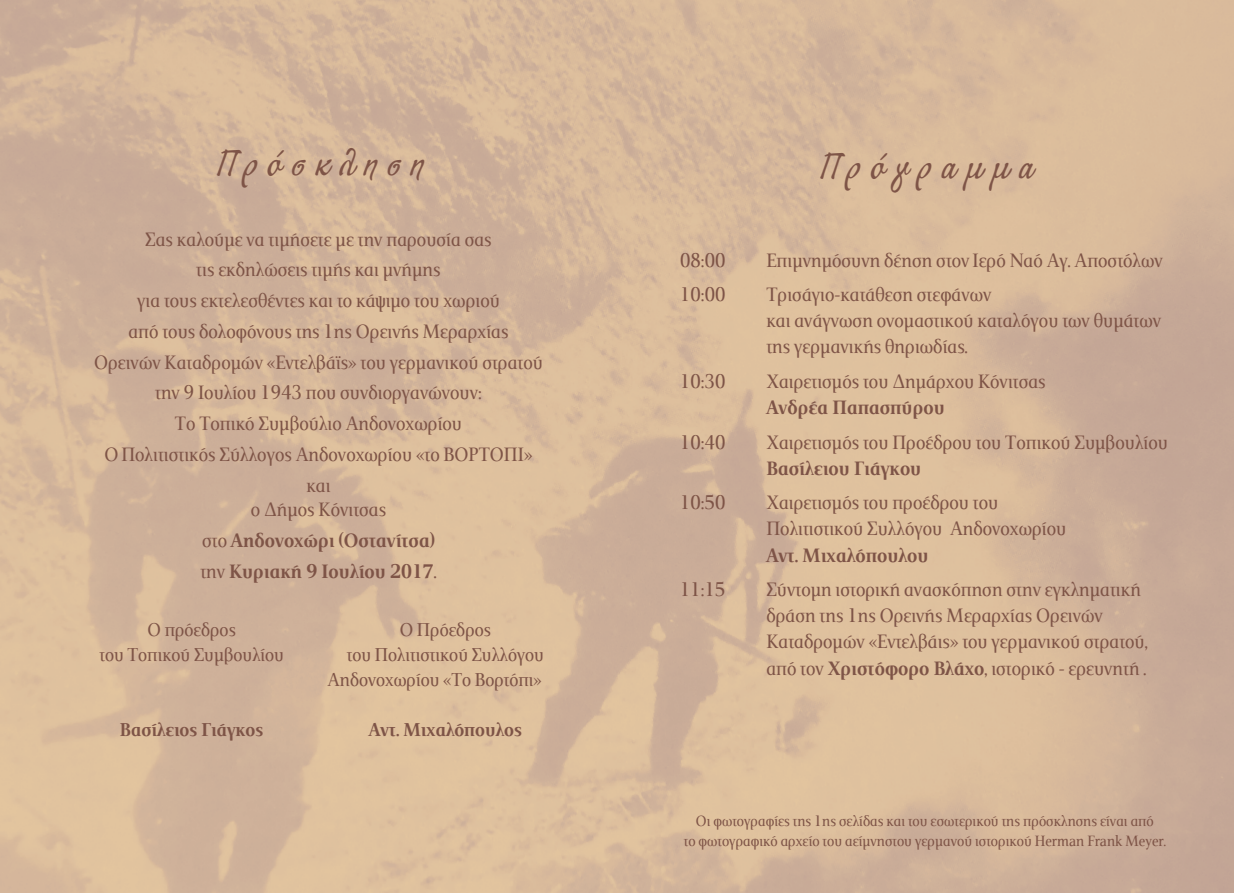
<style>
.page{position:relative;width:1234px;height:893px;background:#fff}
.page>*{position:absolute;margin:0;border:0;box-sizing:border-box;transform-origin:0 0}
.t1{font:42px "PF Sign Skript";letter-spacing:.25em;color:#7e5447}
.t2{font:19.5px/30.8px "PF Document";color:#7e5447}
.t3{font:700 19.5px/30.8px "PF Document";color:#7e5447;text-align:center}
.t4{font:18.75px/25px "PF Document";color:#7e5447;text-align:center}
.t5{font:700 18.75px "PF Document";color:#7e5447}
.t6{font:15px/20.1px "PF Document";color:#7e5447;text-align:center}
.s1{font-weight:400}
.s2{font-weight:700}
</style>
<div class="page">
<h1 class="t1" style="left:215px;top:142px;width:209px">Πρόσκληση</h1>
<p class="t2" style="left:94px;top:224px;width:450px;text-align:center">Σας καλούµε να τιµήσετε µε την παρουσία σας<br>τις εκδηλώσεις τιµής και µνήµης<br>για τους εκτελεσθέντες και το κάψιµο του χωριού<br>από τους δολοφόνους της 1ης Oρεινής Mεραρχίας Oρεινών Kαταδροµών «Εντελβάϊς» του γερµανικού στρατού την 9 Ιουλίου 1943 που συνδιοργανώνουν:<br>Tο Τοπικό Συµβούλιο Aηδονοχωρίου<br>O Πολιτιστικός Σύλλογος Αηδονοχωρίου «το BOPTOΠI» και</p>
<p class="t3" style="left:200px;top:495px;width:238px"><span class="s1">ο ∆ήµος Κόνιτσας<br>στο</span> Αηδονοχώρι (Οστανίτσα) <span class="s1">την</span> Kυριακή 9 Ιουλίου 2017<span class="s1">.</span></p>
<p class="t4" style="left:99px;top:617px;width:186px">Ο πρόεδρος<br>του Τοπικού Συµβουλίου</p>
<p class="t4" style="left:399px;top:617px;width:93px">Ο Πρόεδρος</p>
<p class="t4" style="left:346px;top:642px;width:199px">του Πολιτιστικού Συλλόγου</p>
<p class="t4" style="left:327px;top:667px;width:215px">Αηδονοχωρίου «Tο Bορτόπι»</p>
<p class="t5" style="left:368px;top:719px;width:155px">Aντ. Mιχαλόπουλος</p>
<p class="t5" style="left:120px;top:719px;width:145px">Βασίλειος Γιάγκος</p>
<h1 class="t1" style="left:817px;top:145px;width:215px">Πρόγραµµα</h1>
<p class="t2" style="left:680px;top:245px;width:47px">08:00</p>
<p class="t2" style="left:766px;top:245px;width:398px">Επιµνηµόσυνη δέηση στον Ιερό Ναό Αγ. Αποστόλων</p>
<p class="t2" style="left:680px;top:279px;width:47px">10:00</p>
<p class="t2" style="left:766px;top:282px;width:396px;line-height:26.1px">Τρισάγιο-κατάθεση στεφάνων<br>και ανάγνωση ονοµαστικού καταλόγου των θυµάτων της γερµανικής θηριωδίας.</p>
<p class="t2" style="left:680px;top:366px;width:47px">10:30</p>
<p class="t2" style="left:766px;top:366px;width:281px">Χαιρετισµός του ∆ηµάρχου Κόνιτσας</p>
<p class="t3" style="left:766px;top:392px;width:180px">Aνδρέα Παπασπύρου</p>
<p class="t2" style="left:680px;top:427px;width:47px">10:40</p>
<p class="t2" style="left:766px;top:427px;width:403px">Χαιρετισµός του Προέδρου του Τοπικού Συµβουλίου</p>
<p class="t3" style="left:766px;top:453px;width:156px">Βασίλειου Γιάγκου</p>
<p class="t2" style="left:680px;top:488px;width:47px">10:50</p>
<p class="t2" style="left:766px;top:490px;width:301px;line-height:26.1px">Χαιρετισµός του προέδρου του<br>Πολιτιστικού Συλλόγου Αηδονοχωρίου</p>
<p class="t3" style="left:766px;top:540px;width:164px">Aντ. Mιχαλόπουλου</p>
<p class="t2" style="left:680px;top:574px;width:47px">11:15</p>
<p class="t2" style="left:766px;top:577px;width:383px;line-height:26.1px">Σύντοµη ιστορική ανασκόπηση στην εγκληµατική δράση της 1ης Ορεινής Μεραρχίας Ορεινών Καταδροµών «Εντελβάις» του γερµανικού στρατού, από τον <span class="s2">Xριστόφορο Bλάχο</span>, ιστορικό - ερευνητή .</p>
<p class="t6" style="left:683px;top:811px;width:483px">Oι φωτογραφίες της 1ης σελίδας και του εσωτερικού της πρόσκλησης είναι από<br>το φωτογραφικό αρχείο του αείµνηστου γερµανού ιστορικού Herman Frank Meyer.</p>
</div>
